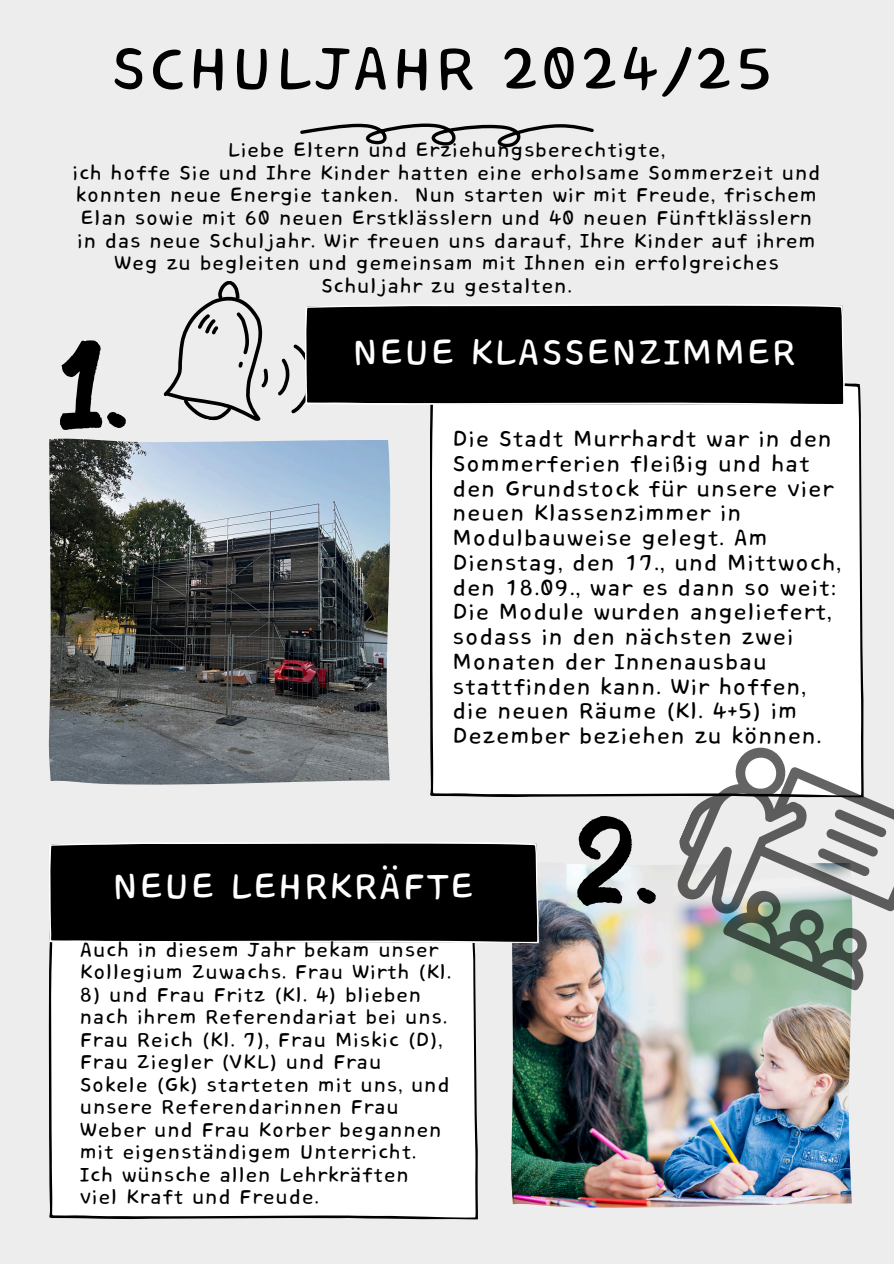
<style>
.page{position:relative;width:894px;height:1264px;background:#fff}
.page>*{position:absolute;margin:0;border:0;box-sizing:border-box;transform-origin:0 0}
.t1{font:120px "Bosk";color:#000}
.t2{font:76.5px "Core Bandi Face";color:#000}
.t3{font:45.75px "Core Bandi Face";color:#fff}
.t4{font:28.5px/24.8px "Core Bandi Face";color:#000}
.t5{font:25.5px/22.5px "Core Bandi Face";color:#000}
</style>
<div class="page">
<div style="left:0;top:0;width:893px;height:1263px;background:#ededed"></div>
<div style="left:430px;top:382px;width:433px;height:415px;background:#fff"></div>
<img style="left:49px;top:438px;width:341px;height:347px">
<svg style="left:163px;top:281px;width:142px;height:140px"></svg>
<div style="left:305px;top:304px;width:539px;height:101px;background:#000"></div>
<div style="left:49px;top:943px;width:429px;height:276px;background:#fff"></div>
<img style="left:511px;top:864px;width:341px;height:344px">
<div style="left:49px;top:842px;width:489px;height:101px;background:#000"></div>
<svg style="left:300px;top:123px;width:293px;height:24px"></svg>
<svg style="left:659px;top:730px;width:234px;height:245px"></svg>
<svg style="left:721px;top:808px;width:166px;height:184px"></svg>
<p class="t2" style="left:111px;top:29px;width:665px">SCHULJAHR 2024/25</p>
<p class="t5" style="left:228px;top:140px;width:439px">Liebe Eltern und Erziehungsberechtigte,</p>
<p class="t5" style="left:72px;top:162px;width:750px;text-align:center">ich hoffe Sie und Ihre Kinder hatten eine erholsame Sommerzeit und konnten neue Energie tanken. Nun starten wir mit Freude, frischem Elan sowie mit 60 neuen Erstklässlern und 40 neuen Fünftklässlern in das neue Schuljahr. Wir freuen uns darauf, Ihre Kinder auf ihrem Weg zu begleiten und gemeinsam mit Ihnen ein erfolgreiches Schuljahr zu gestalten.</p>
<h1 class="t1" style="left:58px;top:338px;width:72px">1.</h1>
<h3 class="t3" style="left:352px;top:328px;width:446px">NEUE KLASSENZIMMER</h3>
<h1 class="t4" style="left:452px;top:427px;width:391px">Die Stadt Murrhardt war in den<br>Sommerferien fleißig und hat den Grundstock für unsere vier neuen Klassenzimmer in<br>Modulbauweise gelegt. Am<br>Dienstag, den 17., und Mittwoch, den 18.09., war es dann so weit:<br>Die Module wurden angeliefert, sodass in den nächsten zwei<br>Monaten der Innenausbau stattfinden kann. Wir hoffen, die neuen Räume (Kl. 4+5) im<br>Dezember beziehen zu können.</h1>
<p class="t3" style="left:112px;top:862px;width:364px">NEUE LEHRKRÄFTE</p>
<h4 class="t5" style="left:80px;top:939px;width:373px">Auch in diesem Jahr bekam unser<br>Kollegium Zuwachs. Frau Wirth (Kl.</h4>
<h4 class="t5" style="left:80px;top:984px;width:372px">8) und Frau Fritz (Kl. 4) blieben nach ihrem Referendariat bei uns.<br>Frau Reich (Kl. 7), Frau Miskic (D),<br>Frau Ziegler (VKL) und Frau<br>Sokele (Gk) starteten mit uns, und unsere Referendarinnen Frau<br>Weber und Frau Korber begannen mit eigenständigem Unterricht.<br>Ich wünsche allen Lehrkräften viel Kraft und Freude.</h4>
<p class="t1" style="left:574px;top:813px;width:85px">2.</p>
</div>
